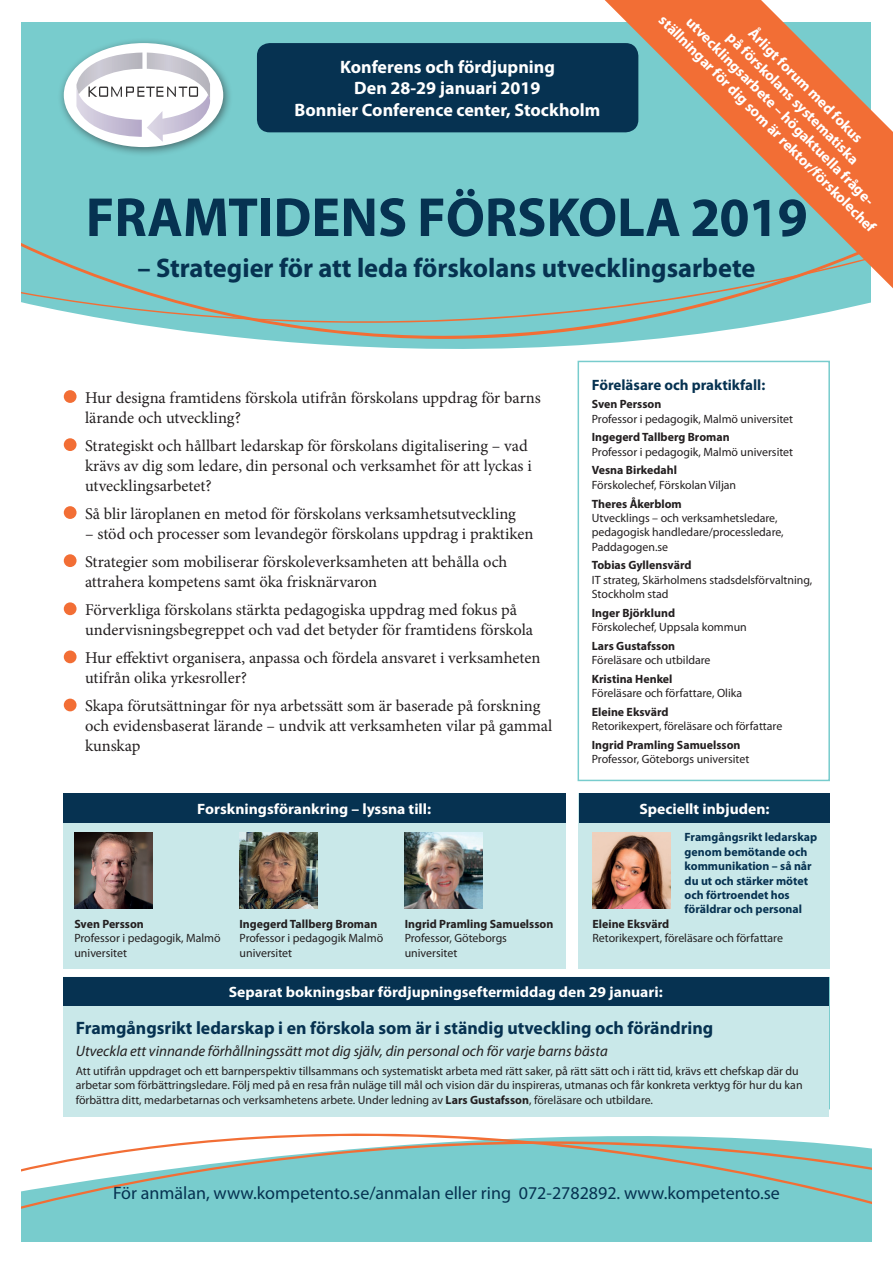
<style>
.page{position:relative;width:893px;height:1263px;background:#fff}
.page>*{position:absolute;margin:0;border:0;box-sizing:border-box;transform-origin:0 0}
.t1{font:700 55.5px "Myriad Pro";color:#063251}
.t2{font:700 27px "Myriad Pro";color:#063251}
.t3{font:700 18px/21.6px "Myriad Pro";color:#fff;text-align:center}
.t4{font:18px "Myriad Pro";color:#063251}
.t5{font:700 18px "Myriad Pro";color:#063251}
.t6{font:16.5px/19.8px "Minion Pro";color:#231f20}
.t7{font:700 15px "Myriad Pro";color:#fff}
.t8{font:700 15px "Myriad Pro";color:#fff;scale:1.04 1}
.t9{font:italic 15px "Myriad Pro";color:#231f20}
.t10{font:700 15px "Myriad Pro";color:#063251}
.t11{font:12px/14.4px "Myriad Pro";color:#231f20}
.t12{font:700 12px "Myriad Pro";color:#231f20}
.t13{font:700 12px/14.4px "Myriad Pro";color:#063251}
.s1{font-weight:700}
</style>
<div class="page">
<svg style="left:21px;top:22px;width:571px;height:392px;fill:#78cccd"></svg>
<svg style="left:21px;top:203px;width:809px;height:158px"></svg>
<svg style="left:21px;top:213px;width:850px;height:115px;background:#81cbca"></svg>
<svg style="left:21px;top:1109px;width:851px;height:133px"></svg>
<svg style="left:21px;top:1126px;width:851px;height:3px"></svg>
<svg style="left:21px;top:1129px;width:851px;height:109px;fill:#78cccd"></svg>
<div style="left:58px;top:37px;width:175px;height:120px;background:#231f20;opacity:.55"></div>
<div style="left:64px;top:43px;width:159px;height:104px;background:#fff;border-radius:50%"></div>
<svg style="left:76px;top:53px;width:135px;height:89px"></svg>
<div style="left:64px;top:390px;width:13px;height:13px;background:#f26e35;border-radius:50%"></div>
<div style="left:64px;top:438px;width:13px;height:13px;background:#f26e35;border-radius:50%"></div>
<div style="left:64px;top:506px;width:13px;height:13px;background:#f26e35;border-radius:50%"></div>
<div style="left:64px;top:554px;width:13px;height:13px;background:#f26e35;border-radius:50%"></div>
<div style="left:64px;top:602px;width:13px;height:13px;background:#f26e35;border-radius:50%"></div>
<div style="left:64px;top:650px;width:13px;height:13px;background:#f26e35;border-radius:50%"></div>
<div style="left:64px;top:699px;width:13px;height:12px;background:#f26e35;border-radius:50%"></div>
<div style="left:578px;top:361px;width:252px;height:420px;border:2px solid #78cccd"></div>
<div style="left:578px;top:793px;width:252px;height:176px;background:#c9e8e9"></div>
<div style="left:63px;top:793px;width:503px;height:176px;background:#c9e8e9"></div>
<div style="left:257px;top:43px;width:381px;height:89px;background:#063251;border-radius:13px"></div>
<svg style="left:592px;top:0;width:301px;height:299px;background:#a9a592"></svg>
<div style="left:63px;top:793px;width:503px;height:30px;background:#063251"></div>
<div style="left:63px;top:977px;width:765px;height:30px;background:#063251"></div>
<div style="left:579px;top:793px;width:251px;height:30px;background:#063251"></div>
<div style="left:63px;top:1007px;width:765px;height:110px;background:#c9e8e9"></div>
<img style="left:74px;top:832px;width:79px;height:76px">
<img style="left:240px;top:832px;width:78px;height:76px">
<img style="left:405px;top:832px;width:78px;height:76px">
<img style="left:592px;top:832px;width:79px;height:76px">
<p class="t7" style="left:668px;top:11px;width:301px;rotate:45deg">ställningar för dig som är rektor/förskolechef</p>
<p class="t7" style="left:695px;top:12px;width:263px;rotate:45deg">utvecklingsarbete – högaktuella fråge-</p>
<p class="t7" style="left:758px;top:24px;width:156px;rotate:45deg">Årligt forum med fokus</p>
<p class="t7" style="left:736px;top:28px;width:181px;rotate:45deg">på förskolans systematiska</p>
<h3 class="t3" style="left:295px;top:55px;width:307px">Konferens och fördjupning<br>Den 28-29 januari 2019<br>Bonnier Conference center, Stockholm</h3>
<h1 class="t1" style="left:86px;top:181px;width:723px">FRAMTIDENS FÖRSKOLA 2019</h1>
<h2 class="t2" style="left:137px;top:250px;width:620px">– Strategier för att leda förskolans utvecklingsarbete</h2>
<h3 class="t6" style="left:85px;top:388px;width:457px">Hur designa framtidens förskola utifrån förskolans uppdrag för barns lärande och utveckling?</h3>
<h3 class="t6" style="left:85px;top:436px;width:448px">Strategiskt och hållbart ledarskap för förskolans digitalisering – vad krävs av dig som ledare, din personal och verksamhet för att lyckas i utvecklingsarbetet?</h3>
<h3 class="t6" style="left:85px;top:504px;width:432px">Så blir läroplanen en metod för förskolans verksamhetsutveckling</h3>
<h3 class="t6" style="left:85px;top:519px;width:450px;line-height:28.3px">– stöd och processer som levandegör förskolans uppdrag i praktiken<br>Strategier som mobiliserar förskoleverksamheten att behålla och</h3>
<h3 class="t6" style="left:85px;top:567px;width:434px;line-height:28.3px">attrahera kompetens samt öka frisknärvaron<br>Förverkliga förskolans stärkta pedagogiska uppdrag med fokus på</h3>
<h3 class="t6" style="left:85px;top:616px;width:457px;line-height:28.3px">undervisningsbegreppet och vad det betyder för framtidens förskola<br>Hur effektivt organisera, anpassa och fördela ansvaret i verksamheten</h3>
<h3 class="t6" style="left:85px;top:664px;width:457px;line-height:28.3px">utifrån olika yrkesroller?<br>Skapa förutsättningar för nya arbetssätt som är baserade på forskning</h3>
<h3 class="t6" style="left:85px;top:716px;width:469px">och evidensbaserat lärande – undvik att verksamheten vilar på gammal kunskap</h3>
<p class="t8" style="left:197px;top:799px;width:226px">Forskningsförankring – lyssna till:</p>
<p class="t12" style="left:74px;top:916px;width:71px">Sven Persson</p>
<p class="t11" style="left:74px;top:931px;width:148px">Professor i pedagogik, Malmö universitet</p>
<p class="t12" style="left:240px;top:916px;width:139px">Ingegerd Tallberg Broman</p>
<p class="t11" style="left:240px;top:931px;width:145px">Professor i pedagogik Malmö universitet</p>
<p class="t12" style="left:405px;top:916px;width:150px">Ingrid Pramling Samuelsson</p>
<p class="t11" style="left:405px;top:931px;width:104px">Professor, Göteborgs universitet</p>
<p class="t10" style="left:592px;top:375px;width:175px">Föreläsare och praktikfall:</p>
<p class="t12" style="left:592px;top:396px;width:71px">Sven Persson</p>
<p class="t11" style="left:592px;top:411px;width:203px">Professor i pedagogik, Malmö universitet</p>
<p class="t12" style="left:592px;top:429px;width:139px">Ingegerd Tallberg Broman</p>
<p class="t11" style="left:592px;top:444px;width:203px">Professor i pedagogik, Malmö universitet</p>
<p class="t12" style="left:592px;top:463px;width:87px">Vesna Birkedahl</p>
<p class="t11" style="left:592px;top:477px;width:146px">Förskolechef, Förskolan Viljan</p>
<p class="t12" style="left:592px;top:496px;width:92px">Theres Åkerblom</p>
<p class="t11" style="left:592px;top:510px;width:193px">Utvecklings – och verksamhetsledare, pedagogisk handledare/processledare,<br>Paddagogen.se</p>
<p class="t12" style="left:592px;top:557px;width:101px">Tobias Gyllensvärd</p>
<p class="t11" style="left:592px;top:572px;width:222px">IT strateg, Skärholmens stadsdelsförvaltning,<br>Stockholm stad</p>
<p class="t12" style="left:592px;top:605px;width:85px">Inger Björklund</p>
<p class="t11" style="left:592px;top:620px;width:157px">Förskolechef, Uppsala kommun</p>
<p class="t12" style="left:592px;top:638px;width:85px">Lars Gustafsson</p>
<p class="t11" style="left:592px;top:653px;width:120px">Föreläsare och utbildare</p>
<p class="t12" style="left:592px;top:671px;width:82px">Kristina Henkel</p>
<p class="t11" style="left:592px;top:686px;width:152px">Föreläsare och författare, Olika</p>
<p class="t12" style="left:592px;top:704px;width:78px">Eleine Eksvärd</p>
<p class="t11" style="left:592px;top:719px;width:192px">Retorikexpert, föreläsare och författare</p>
<p class="t12" style="left:592px;top:737px;width:150px">Ingrid Pramling Samuelsson</p>
<p class="t11" style="left:592px;top:752px;width:159px">Professor, Göteborgs universitet</p>
<p class="t8" style="left:639px;top:799px;width:127px">Speciellt inbjuden:</p>
<p class="t13" style="left:685px;top:830px;width:134px">Framgångsrikt ledarskap genom bemötande och kommunikation – så når du ut och stärker mötet och förtroendet hos föräldrar och personal</p>
<p class="t12" style="left:592px;top:916px;width:78px">Eleine Eksvärd</p>
<p class="t11" style="left:592px;top:931px;width:192px">Retorikexpert, föreläsare och författare</p>
<p class="t8" style="left:229px;top:982px;width:419px">Separat bokningsbar fördjupningseftermiddag den 29 januari:</p>
<h3 class="t5" style="left:76px;top:1016px;width:639px">Framgångsrikt ledarskap i en förskola som är i ständig utveckling och förändring</h3>
<p class="t9" style="left:76px;top:1042px;width:533px">Utveckla ett vinnande förhållningssätt mot dig själv, din personal och för varje barns bästa</p>
<p class="t11" style="left:76px;top:1063px;width:728px">Att utifrån uppdraget och ett barnperspektiv tillsammans och systematiskt arbeta med rätt saker, på rätt sätt och i rätt tid, krävs ett chefskap där du arbetar som förbättringsledare. Följ med på en resa från nuläge till mål och vision där du inspireras, utmanas och får konkreta verktyg för hur du kan förbättra ditt, medarbetarnas och verksamhetens arbete. Under ledning av <span class="s1">Lars Gustafsson</span>, föreläsare och utbildare.</p>
<h3 class="t4" style="left:113px;top:1182px;width:668px">För anmälan, www.kompetento.se/anmalan eller ring 072-2782892. www.kompetento.se</h3>
</div>
